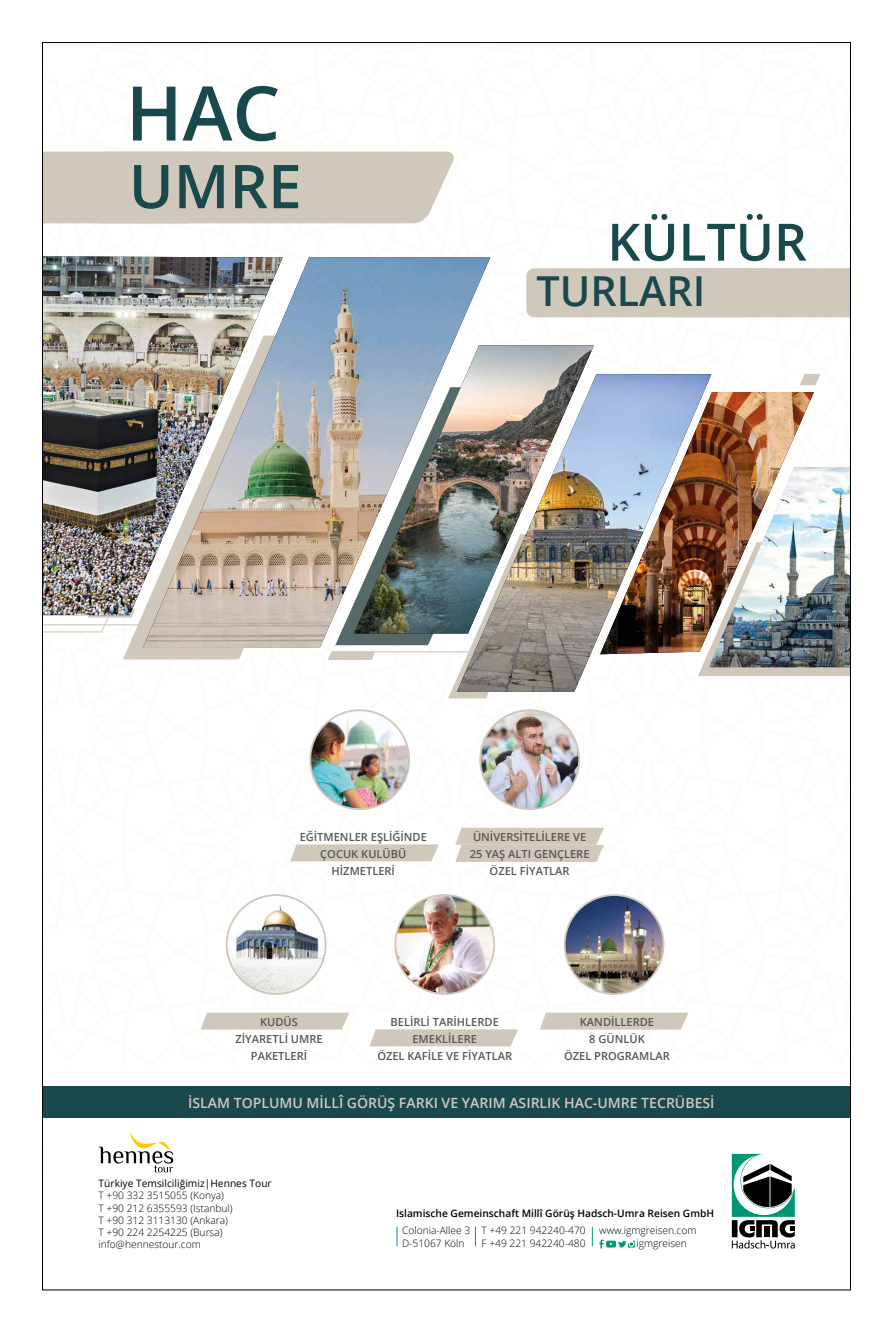
<style>
.page{position:relative;width:893px;height:1333px;background:#fff}
.page>*{position:absolute;margin:0;border:0;box-sizing:border-box;transform-origin:0 0}
.t1{font:600 75.4px "Open Sans";color:#1a494d}
.t2{font:600 60.4px "Open Sans";color:#1a494d}
.t3{font:600 51.6px "Open Sans";color:#1a494d}
.t4{font:600 41.3px "Open Sans";color:#1a494d}
.t5{font:600 14px "Open Sans";color:#d1c8bc}
.t6{font:600 11.1px/17.2px "Open Sans";color:#575756;text-align:center}
.t7{font:300 10.2px/12.3px "Open Sans";color:#000}
.t8{font:600 10.2px "Open Sans";color:#000}
.t9{font:10.2px "Open Sans";color:#000}
</style>
<div class="page">
<img style="left:44px;top:151px;width:805px;height:1097px">
<h1 class="t1" style="left:126px;top:61px;width:156px">HAC</h1>
<h2 class="t2" style="left:129px;top:145px;width:174px">UMRE</h2>
<h3 class="t3" style="left:607px;top:206px;width:201px">KÜLTÜR</h3>
<h3 class="t4" style="left:536px;top:263px;width:171px">TURLARI</h3>
<p class="t6" style="left:300px;top:827px;width:129px">EĞİTMENLER EŞLİĞİNDE<br>ÇOCUK KULÜBÜ<br>HİZMETLERİ</p>
<p class="t6" style="left:470px;top:827px;width:121px">ÜNİVERSİTELİLERE VE<br>25 YAŞ ALTI GENÇLERE<br>ÖZEL FİYATLAR</p>
<p class="t6" style="left:235px;top:1012px;width:89px">KUDÜS<br>ZİYARETLİ UMRE<br>PAKETLERİ</p>
<p class="t6" style="left:564px;top:1012px;width:107px">KANDİLLERDE<br>8 GÜNLÜK<br>ÖZEL PROGRAMLAR</p>
<p class="t6" style="left:377px;top:1012px;width:136px">BELİRLİ TARİHLERDE<br>EMEKLİLERE<br>ÖZEL KAFİLE VE FİYATLAR</p>
<h3 class="t5" style="left:188px;top:1092px;width:528px">İSLAM TOPLUMU MİLLÎ GÖRÜŞ FARKI VE YARIM ASIRLIK HAC-UMRE TECRÜBESİ</h3>
<p class="t9" style="left:99px;top:1176px;width:175px">Türkiye Temsilciliğimiz|Hennes Tour</p>
<p class="t7" style="left:99px;top:1189px;width:136px">T +90 332 3515055 (Konya)<br>T +90 212 6355593 (Istanbul)<br>T +90 312 3113130 (Ankara)<br>T +90 224 2254225 (Bursa) info@hennestour.com</p>
<p class="t8" style="left:396px;top:1206px;width:320px">Islamische Gemeinschaft Millî Görüş Hadsch-Umra Reisen GmbH</p>
<p class="t7" style="left:482px;top:1223px;width:106px;line-height:13.1px">T +49 221 942240-470<br>F +49 221 942240-480</p>
<p class="t7" style="left:636px;top:1223px;width:61px;line-height:13.1px;text-indent:-37px">www.igmgreisen.com igmgreisen</p>
<p class="t7" style="left:402px;top:1223px;width:70px;line-height:13.1px">Colonia-Allee 3<br>D-51067 Köln</p>
</div>
